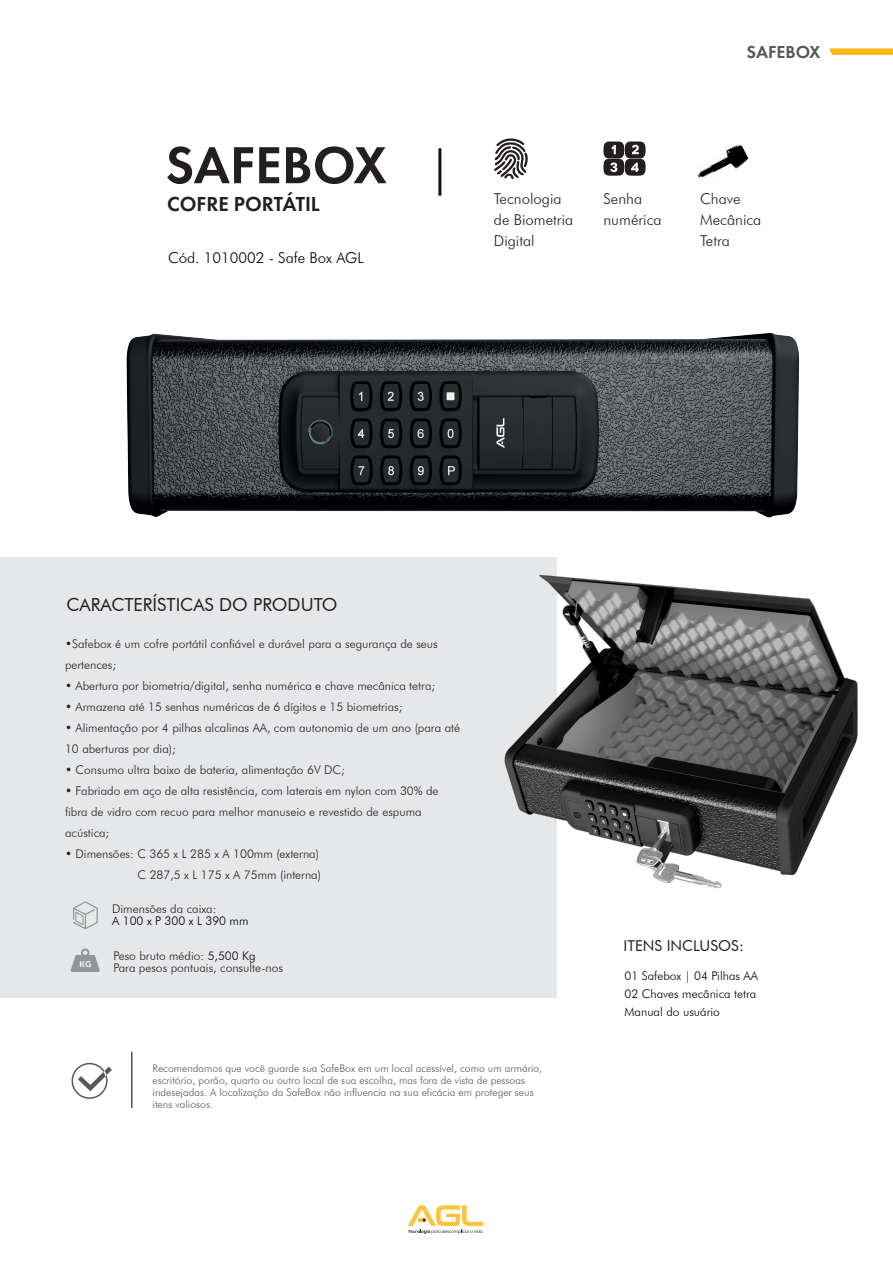
<style>
.page{position:relative;width:893px;height:1263px;background:#fff}
.page>*{position:absolute;margin:0;border:0;box-sizing:border-box;transform-origin:0 0}
.t1{font:600 54px "Futura PT";color:#231f20}
.t2{font:600 21px "Futura PT";color:#231f20}
.t3{font:18px "Futura BT";color:#231f20}
.t4{font:600 18px "Futura PT";color:#57585a}
.t5{font:300 15px/21px "Futura BT";color:#231f20}
.t6{font:300 15px "Futura BT";color:#000002}
.t7{font:15px "Futura BT";color:#231f20}
.t8{font:300 12px/21px "Futura BT";color:#231f20}
.t9{font:300 12px/18px "Futura BT";color:#000002}
.t10{font:300 10.5px/12px "Futura BT";color:#57585a}
.s1{color:#000001}
</style>
<div class="page">
<svg style="left:829px;top:48px;width:64px;height:7px"></svg>
<svg style="left:408px;top:1205px;width:75px;height:29px"></svg>
<div style="left:0;top:557px;width:557px;height:441px;background:#e6e7e9"></div>
<svg style="left:73px;top:901px;width:25px;height:28px"></svg>
<svg style="left:70px;top:948px;width:30px;height:24px"></svg>
<hr style="left:438px;top:148px;width:3px;height:48px;background:#111416">
<svg style="left:494px;top:138px;width:34px;height:41px"></svg>
<svg style="left:603px;top:142px;width:43px;height:34px"></svg>
<img style="left:697px;top:144px;width:52px;height:34px">
<hr style="left:131px;top:1052px;width:2px;height:56px;background:#4f5252">
<svg style="left:72px;top:1063px;width:40px;height:36px"></svg>
<img style="left:126px;top:332px;width:674px;height:186px">
<img style="left:504px;top:575px;width:354px;height:314px">
<h1 class="t1" style="left:165px;top:131px;width:224px">SAFEBOX</h1>
<h2 class="t2" style="left:167px;top:191px;width:154px">COFRE PORTÁTIL</h2>
<p class="t5" style="left:494px;top:188px;width:81px">Tecnologia de Biometria<br>Digital</p>
<p class="t5" style="left:603px;top:188px;width:60px">Senha numérica</p>
<p class="t6" style="left:168px;top:249px;width:197px">Cód. 1010002 - Safe Box AGL</p>
<h3 class="t4" style="left:747px;top:41px;width:76px">SAFEBOX</h3>
<p class="t5" style="left:700px;top:188px;width:63px">Chave<br>Mecânica<br>Tetra</p>
<h3 class="t3" style="left:67px;top:594px;width:272px">CARACTERÍSTICAS DO PRODUTO</h3>
<p class="t8" style="left:65px;top:633px;width:374px">•Safebox é um cofre portátil confiável e durável para a segurança de seus pertences;</p>
<p class="t8" style="left:65px;top:675px;width:372px">• Abertura por biometria/digital, senha numérica e chave mecânica tetra;</p>
<p class="t8" style="left:65px;top:696px;width:339px">• Armazena até 15 senhas numéricas de 6 dígitos e 15 biometrias;</p>
<p class="t8" style="left:65px;top:717px;width:397px">• Alimentação por 4 pilhas alcalinas AA, com autonomia de um ano (para até<br>10 aberturas por dia);</p>
<p class="t8" style="left:65px;top:759px;width:281px">• Consumo ultra baixo de bateria, alimentação 6V DC;</p>
<p class="t8" style="left:65px;top:780px;width:375px">• Fabriado em aço de alta resistência, com laterais em nylon com 30% de fibra de vidro com recuo para melhor manuseio e revestido de espuma acústica;</p>
<p class="t8" style="left:65px;top:843px;width:258px;text-align:right">• Dimensões: C 365 x L 285 x A 100mm (externa)<br>C 287,5 x L 175 x A 75mm (interna)</p>
<p class="t8" style="left:112px;top:898px;width:106px">Dimensões da caixa:</p>
<p class="t9" style="left:112px;top:912px;width:138px">A 100 x P 300 x L 390 mm</p>
<p class="t8" style="left:113px;top:949px;width:171px;line-height:12px">Peso bruto médio: <span class="s1">5,500 Kg<br></span>Para pesos pontuais, consulte-nos</p>
<p class="t10" style="left:153px;top:1062px;width:391px">Recomendamos que você guarde sua SafeBox em um local acessível, como um armário, escritório, porão, quarto ou outro local de sua escolha, mas fora de vista de pessoas indesejadas. A localização da SafeBox não influencia na sua eficácia em proteger seus itens valiosos.</p>
<p class="t7" style="left:624px;top:937px;width:122px">ITENS INCLUSOS:</p>
<p class="t9" style="left:624px;top:966px;width:135px">01 Safebox | 04 Pilhas AA<br>02 Chaves mecânica tetra<br>Manual do usuário</p>
</div>
